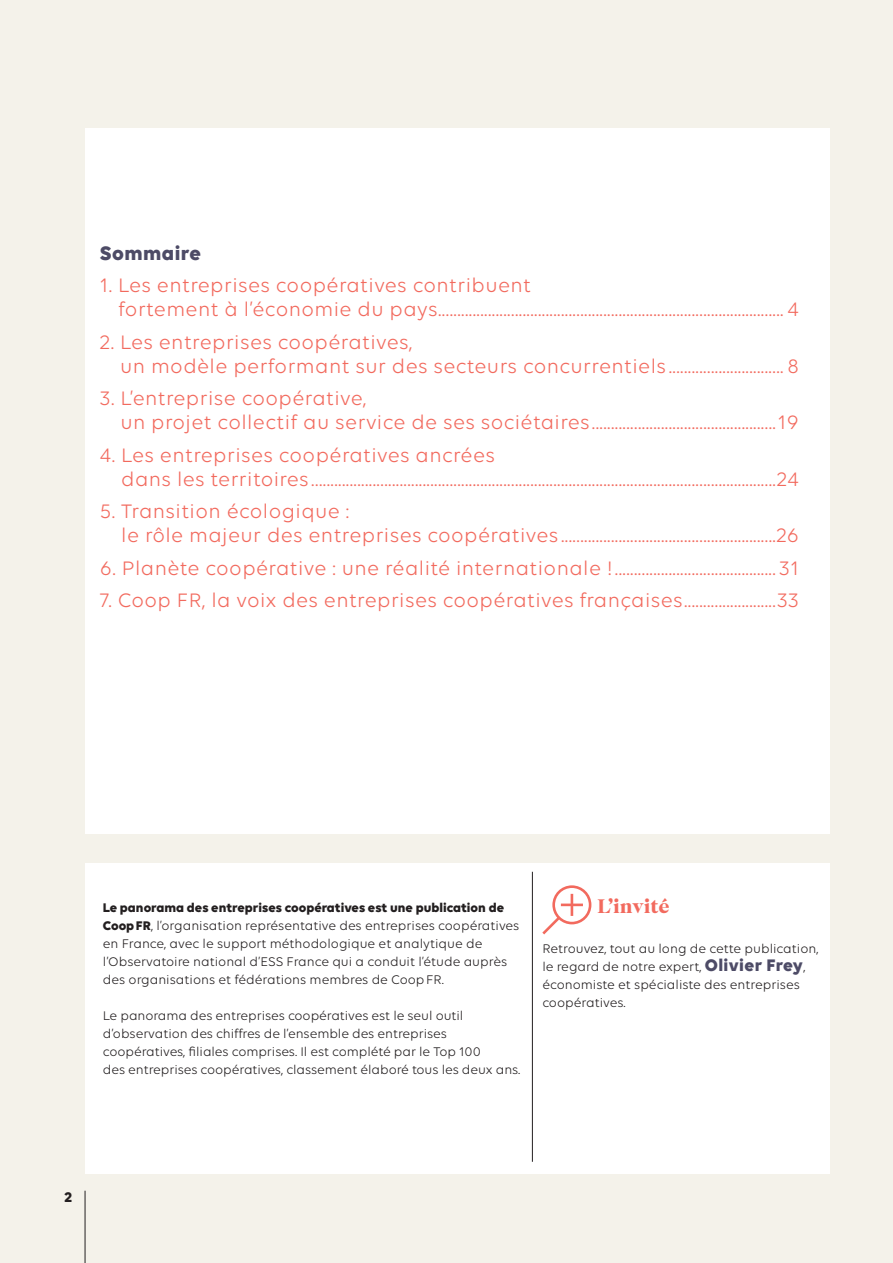
<style>
.page{position:relative;width:893px;height:1263px;background:#f4f2ea}
.page>*{position:absolute;margin:0;border:0;box-sizing:border-box;transform-origin:0 0}
.t1{font:21px/24px "Volte";letter-spacing:.02em;color:#f26a5e}
.t2{font:700 21px "Volte";letter-spacing:.02em;color:#4d4b66}
.t3{font:21px "F37 Caslon Extra Bold Text";letter-spacing:.02em;color:#f26a5e}
.t4{font:700 15px "Volte";color:#231f20}
.t5{font:13.5px/18px "Volte";letter-spacing:-.005em;color:#231f20}
.s1{font-weight:700}
.s2{font-weight:700;font-size:18px;color:#4d4b66}
</style>
<div class="page">
<div style="left:85px;top:128px;width:744px;height:705px;background:#fff"></div>
<div style="left:85px;top:863px;width:744px;height:311px;background:#fff"></div>
<hr style="left:532px;top:872px;width:1px;height:290px;background:#231f20">
<svg style="left:542px;top:885px;width:49px;height:49px"></svg>
<hr style="left:85px;top:1191px;width:1px;height:72px;background:#231f20">
<p class="t2" style="left:100px;top:240px;width:102px">Sommaire</p>
<p class="t1" style="left:118px;top:273px;width:682px;text-indent:-18px">1. Les entreprises coopératives contribuent<br>fortement à l’économie du pays.......................................................................................... 4</p>
<p class="t1" style="left:120px;top:330px;width:680px;text-indent:-20px">2. Les entreprises coopératives,<br>un modèle performant sur des secteurs concurrentiels.............................. 8</p>
<p class="t1" style="left:120px;top:386px;width:680px;text-indent:-20px">3. L’entreprise coopérative,<br>un projet collectif au service de ses sociétaires................................................19</p>
<p class="t1" style="left:121px;top:443px;width:679px;text-indent:-21px">4. Les entreprises coopératives ancrées<br>dans les territoires.........................................................................................................................24</p>
<p class="t1" style="left:121px;top:499px;width:679px;text-indent:-21px">5. Transition écologique :<br>le rôle majeur des entreprises coopératives ........................................................26</p>
<p class="t1" style="left:100px;top:556px;width:700px">6. Planète coopérative : une réalité internationale !.......................................... 31</p>
<p class="t1" style="left:100px;top:588px;width:701px">7. Coop FR, la voix des entreprises coopératives françaises........................33</p>
<p class="t5" style="left:103px;top:898px;width:418px"><span class="s1">Le panorama des entreprises coopératives est une publication de CoopFR</span>, l’organisation représentative des entreprises coopératives en France, avec le support méthodologique et analytique de l’Observatoire national d’ESS France qui a conduit l’étude auprès des organisations et fédérations membres de CoopFR.</p>
<p class="t5" style="left:103px;top:1006px;width:419px">Le panorama des entreprises coopératives est le seul outil d’observation des chiffres de l’ensemble des entreprises coopératives, filiales comprises. Il est complété par le Top 100<br>des entreprises coopératives, classement élaboré tous les deux ans.</p>
<p class="t3" style="left:598px;top:895px;width:73px">L’invité</p>
<p class="t5" style="left:542px;top:940px;width:278px">Retrouvez, tout au long de cette publication, le regard de notre expert, <span class="s2">Olivier Frey</span>, économiste et spécialiste des entreprises coopératives.</p>
<p class="t4" style="left:65px;top:1188px;width:9px">2</p>
</div>
